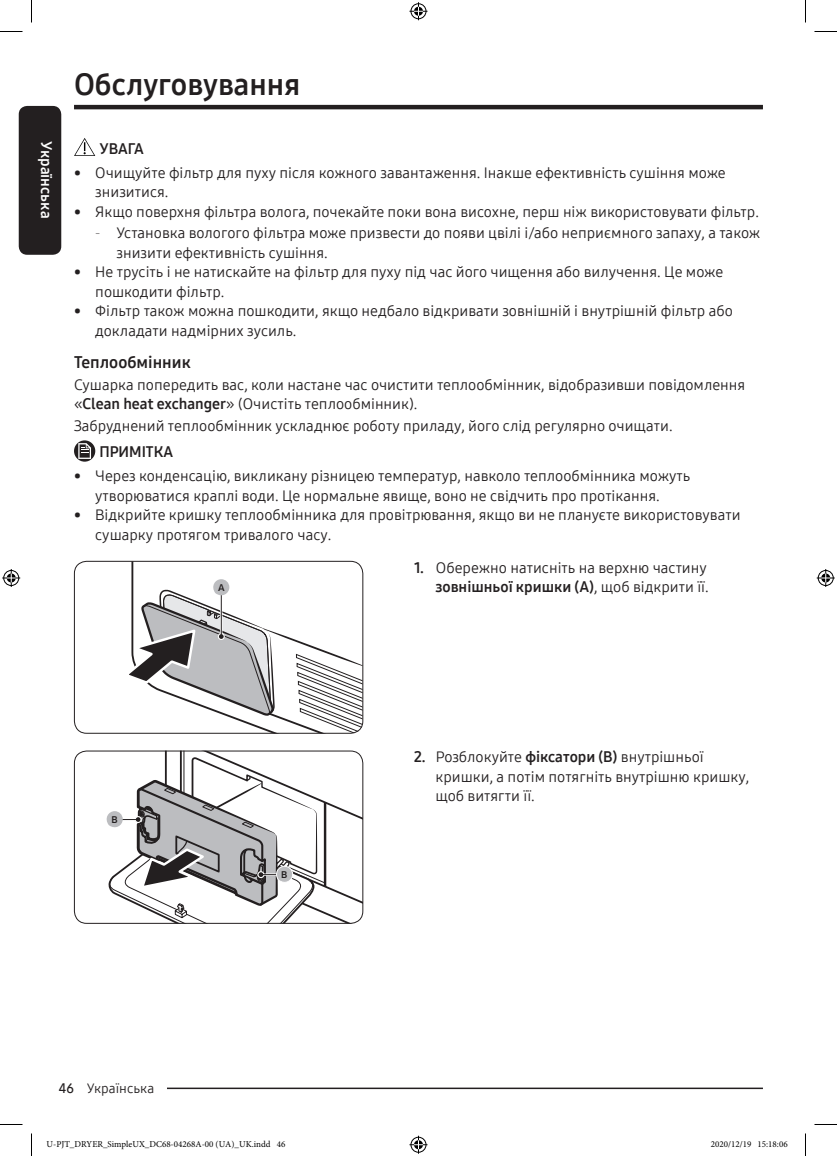
<style>
.page{position:relative;width:837px;height:1156px;background:#fff}
.page>*{position:absolute;margin:0;border:0;box-sizing:border-box;transform-origin:0 0}
.t1{font:30px "Samsung One 700";color:#231f20}
.t2{font:16.5px "Samsung One 700";color:#231f20}
.t3{font:15px/19.5px "Samsung One 400";color:#231f20}
.t4{font:15px "Samsung One 700";color:#231f20}
.t5{font:15px "Samsung One 700";color:#fff}
.t6{font:13.5px "Samsung One 400";color:#231f20}
.t7{font:500 9.15px "Samsung Clan Pro";color:#231f20}
.t8{font:9px "Minion Pro";color:#000}
.s1{font-family:"Samsung One 200 C"}
.s2{font-family:"Samsung One 700"}
.s3{font-family:"Samsung One 400"}
.s4{font-family:"Samsung One 600"}
</style>
<div class="page">
<div style="left:19px;top:106px;width:42px;height:149px;background:#231f20;border-radius:9px"></div>
<hr style="left:74px;top:105px;width:689px;height:4px;background:#231f20">
<hr style="left:100px;top:1087px;width:663px;height:2px;background:#231f20">
<div style="left:74px;top:1080px;width:93px;height:15px;background:#fff"></div>
<svg style="left:74px;top:138px;width:21px;height:18px"></svg>
<svg style="left:74px;top:440px;width:21px;height:22px"></svg>
<svg style="left:78px;top:443px;width:13px;height:16px"></svg>
<svg style="left:129px;top:579px;width:234px;height:154px"></svg>
<div style="left:74px;top:561px;width:289px;height:172px;border:1px solid #231f20;border-radius:12px"></div>
<svg style="left:106px;top:751px;width:257px;height:173px"></svg>
<div style="left:74px;top:751px;width:289px;height:173px;border:1px solid #231f20;border-radius:12px"></div>
<svg style="left:0;top:31px;width:22px;height:1px"></svg>
<svg style="left:814px;top:31px;width:23px;height:1px"></svg>
<svg style="left:0;top:1124px;width:22px;height:1px"></svg>
<svg style="left:814px;top:1124px;width:23px;height:1px"></svg>
<svg style="left:31px;top:0;width:1px;height:22px"></svg>
<svg style="left:31px;top:1133px;width:1px;height:23px"></svg>
<svg style="left:805px;top:0;width:1px;height:22px"></svg>
<svg style="left:805px;top:1133px;width:1px;height:23px"></svg>
<svg style="left:409px;top:2px;width:18px;height:18px"></svg>
<svg style="left:409px;top:1136px;width:18px;height:18px"></svg>
<svg style="left:2px;top:569px;width:18px;height:18px"></svg>
<svg style="left:817px;top:569px;width:18px;height:18px"></svg>
<p class="t5" style="left:56px;top:141px;width:79px;rotate:90deg">Українська</p>
<h1 class="t1" style="left:74px;top:65px;width:228px">Обслуговування</h1>
<p class="t4" style="left:100px;top:138px;width:46px">УВАГА</p>
<p class="t3" style="left:95px;top:162px;width:632px;text-indent:-21px">• Очищуйте фільтр для пуху після кожного завантаження. Інакше ефективність сушіння може знизитися.</p>
<p class="t3" style="left:74px;top:201px;width:686px">• Якщо поверхня фільтра волога, почекайте поки вона висохне, перш ніж використовувати фільтр.</p>
<p class="t3" style="left:117px;top:223px;width:645px;text-indent:-21px"><span class="s1">-</span> Установка вологого фільтра може призвести до появи цвілі і/або неприємного запаху, а також знизити ефективність сушіння.</p>
<p class="t3" style="left:95px;top:262px;width:629px;text-indent:-21px">• Не трусіть і не натискайте на фільтр для пуху під час його чищення або вилучення. Це може пошкодити фільтр.</p>
<p class="t3" style="left:95px;top:301px;width:639px;text-indent:-21px">• Фільтр також можна пошкодити, якщо недбало відкривати зовнішній і внутрішній фільтр або докладати надмірних зусиль.</p>
<p class="t2" style="left:74px;top:351px;width:118px">Теплообмінник</p>
<p class="t3" style="left:74px;top:375px;width:673px">Сушарка попередить вас, коли настане час очистити теплообмінник, відобразивши повідомлення «<span class="s2">Clean heat exchanger</span>» (Очистіть теплообмінник).</p>
<p class="t3" style="left:74px;top:416px;width:600px">Забруднений теплообмінник ускладнює роботу приладу, його слід регулярно очищати.</p>
<p class="t4" style="left:100px;top:442px;width:75px">ПРИМІТКА</p>
<p class="t3" style="left:95px;top:466px;width:597px;text-indent:-21px">• Через конденсацію, викликану різницею температур, навколо теплообмінника можуть утворюватися краплі води. Це нормальне явище, воно не свідчить про протікання.</p>
<p class="t3" style="left:95px;top:505px;width:647px;text-indent:-21px">• Відкрийте кришку теплообмінника для провітрювання, якщо ви не плануєте використовувати сушарку протягом тривалого часу.</p>
<p class="t7" style="left:218px;top:582px;width:8px">A</p>
<p class="t3" style="left:414px;top:557px;width:294px"><span class="s2">1.</span> Обережно натисніть на верхню частину</p>
<p class="t4" style="left:435px;top:577px;width:275px">зовнішньої кришки (A)<span class="s3">, щоб відкрити її.</span></p>
<p class="t7" style="left:111px;top:814px;width:8px">B</p>
<p class="t7" style="left:281px;top:869px;width:8px">B</p>
<p class="t3" style="left:435px;top:747px;width:315px;text-indent:-21px"><span class="s2">2.</span> Розблокуйте <span class="s2">фіксатори (B)</span> внутрішньої кришки, а потім потягніть внутрішню кришку, щоб витягти її.</p>
<p class="t6" style="left:59px;top:1078px;width:97px"><span class="s4">46</span> Українська</p>
<p class="t8" style="left:46px;top:1138px;width:240px">U-PJT_DRYER_SimpleUX_DC68-04268A-00 (UA)_UK.indd 46</p>
<p class="t8" style="left:711px;top:1138px;width:78px">2020/12/19 15:18:06</p>
</div>
